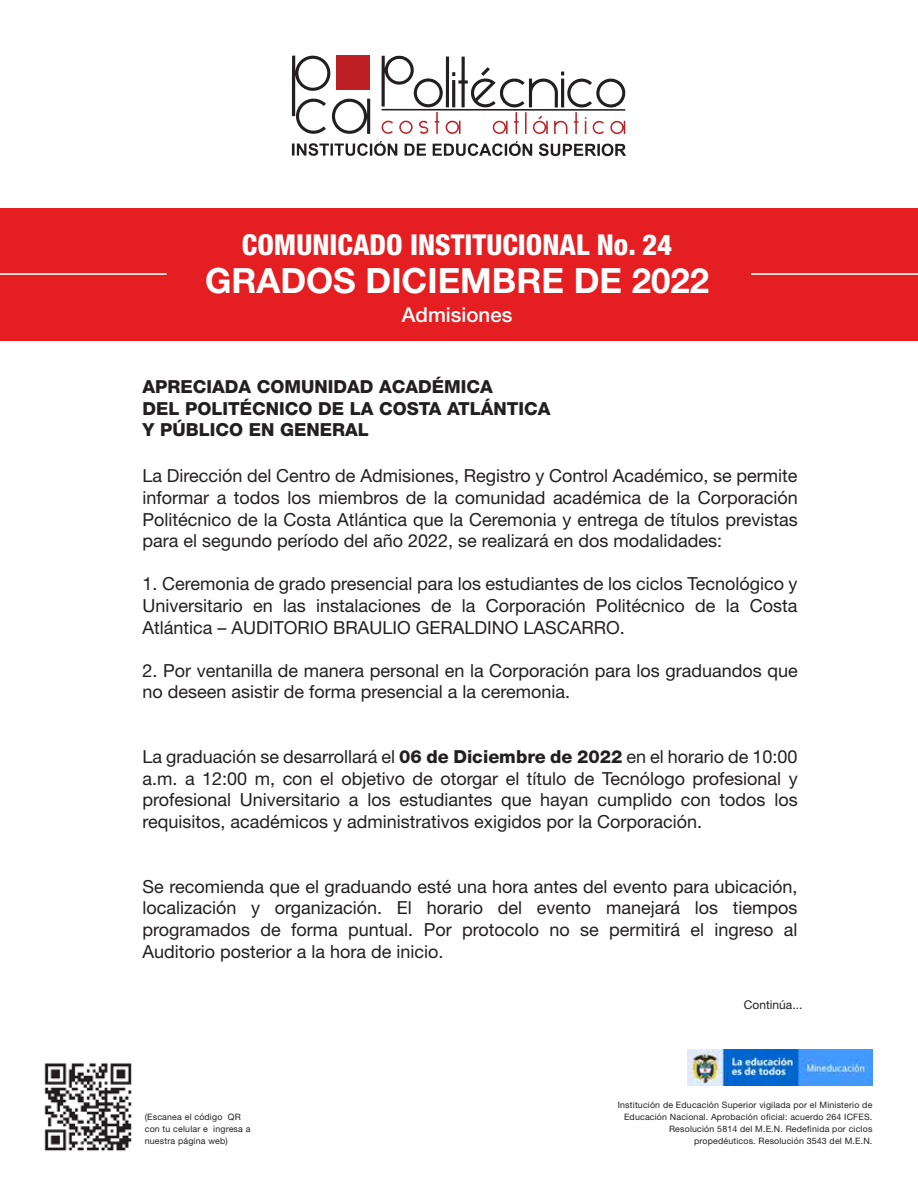
<style>
.page{position:relative;width:918px;height:1188px;background:#fff}
.page>*{position:absolute;margin:0;border:0;box-sizing:border-box;transform-origin:0 0}
.t1{font:700 34.8px "Helvetica Neue";color:#fff}
.t2{font:800 condensed 28.8px "Helvetica Neue";color:#fff}
.t3{font:500 20.55px "Helvetica Neue";color:#fff}
.t4{font:18px/21.6px "Helvetica Neue";color:#231f20;text-align:justify}
.t5{font:800 18px/21.6px "Helvetica Neue";color:#231f20}
.t6{font:12px "Helvetica Neue";color:#231f20}
.t7{font:8.85px/12px "Helvetica Neue";letter-spacing:.02em;color:#231f20;text-align:right}
.s1{font-weight:800}
</style>
<div class="page">
<div style="left:0;top:208px;width:918px;height:132px;background:#e51e22"></div>
<svg style="left:292px;top:55px;width:334px;height:101px"></svg>
<div style="left:336px;top:56px;width:33px;height:34px;background:#be2026"></div>
<img style="left:44px;top:1063px;width:88px;height:88px">
<hr style="left:751px;top:273px;width:167px;height:2px;background:#fff">
<hr style="left:0;top:273px;width:167px;height:2px;background:#fff">
<img style="left:688px;top:1050px;width:184px;height:36px">
<h2 class="t2" style="left:242px;top:227px;width:432px">COMUNICADO INSTITUCIONAL No. 24</h2>
<h1 class="t1" style="left:205px;top:260px;width:506px">GRADOS DICIEMBRE DE 2022</h1>
<p class="t3" style="left:402px;top:302px;width:112px">Admisiones</p>
<p class="t5" style="left:142px;top:376px;width:410px">APRECIADA COMUNIDAD ACADÉMICA<br>DEL POLITÉCNICO DE LA COSTA ATLÁNTICA<br>Y PÚBLICO EN GENERAL</p>
<p class="t4" style="left:142px;top:465px;width:657px">La Dirección del Centro de Admisiones, Registro y Control Académico, se permite informar a todos los miembros de la comunidad académica de la Corporación Politécnico de la Costa Atlántica que la Ceremonia y entrega de títulos previstas para el segundo período del año 2022, se realizará en dos modalidades:</p>
<p class="t4" style="left:142px;top:573px;width:657px">1. Ceremonia de grado presencial para los estudiantes de los ciclos Tecnológico y Universitario en las instalaciones de la Corporación Politécnico de la Costa Atlántica – AUDITORIO BRAULIO GERALDINO LASCARRO.</p>
<p class="t4" style="left:142px;top:659px;width:657px">2. Por ventanilla de manera personal en la Corporación para los graduandos que no deseen asistir de forma presencial a la ceremonia.</p>
<p class="t4" style="left:142px;top:746px;width:657px">La graduación se desarrollará el <span class="s1">06 de Diciembre de 2022</span> en el horario de 10:00 a.m. a 12:00 m, con el objetivo de otorgar el título de Tecnólogo profesional y profesional Universitario a los estudiantes que hayan cumplido con todos los requisitos, académicos y administrativos exigidos por la Corporación.</p>
<p class="t4" style="left:142px;top:875px;width:657px">Se recomienda que el graduando esté una hora antes del evento para ubicación, localización y organización. El horario del evento manejará los tiempos programados de forma puntual. Por protocolo no se permitirá el ingreso al Auditorio posterior a la hora de inicio.</p>
<p class="t7" style="left:145px;top:1111px;width:107px;text-align:left">(Escanea el código QR con tu celular e ingresa a nuestra página web)</p>
<p class="t6" style="left:744px;top:998px;width:60px">Continúa...</p>
<p class="t7" style="left:618px;top:1099px;width:256px">Institución de Educación Superior vigilada por el Ministerio de Educación Nacional. Aprobación oficial: acuerdo 264 ICFES.<br>Resolución 5814 del M.E.N. Redefinida por ciclos propedéuticos. Resolución 3543 del M.E.N.</p>
</div>
